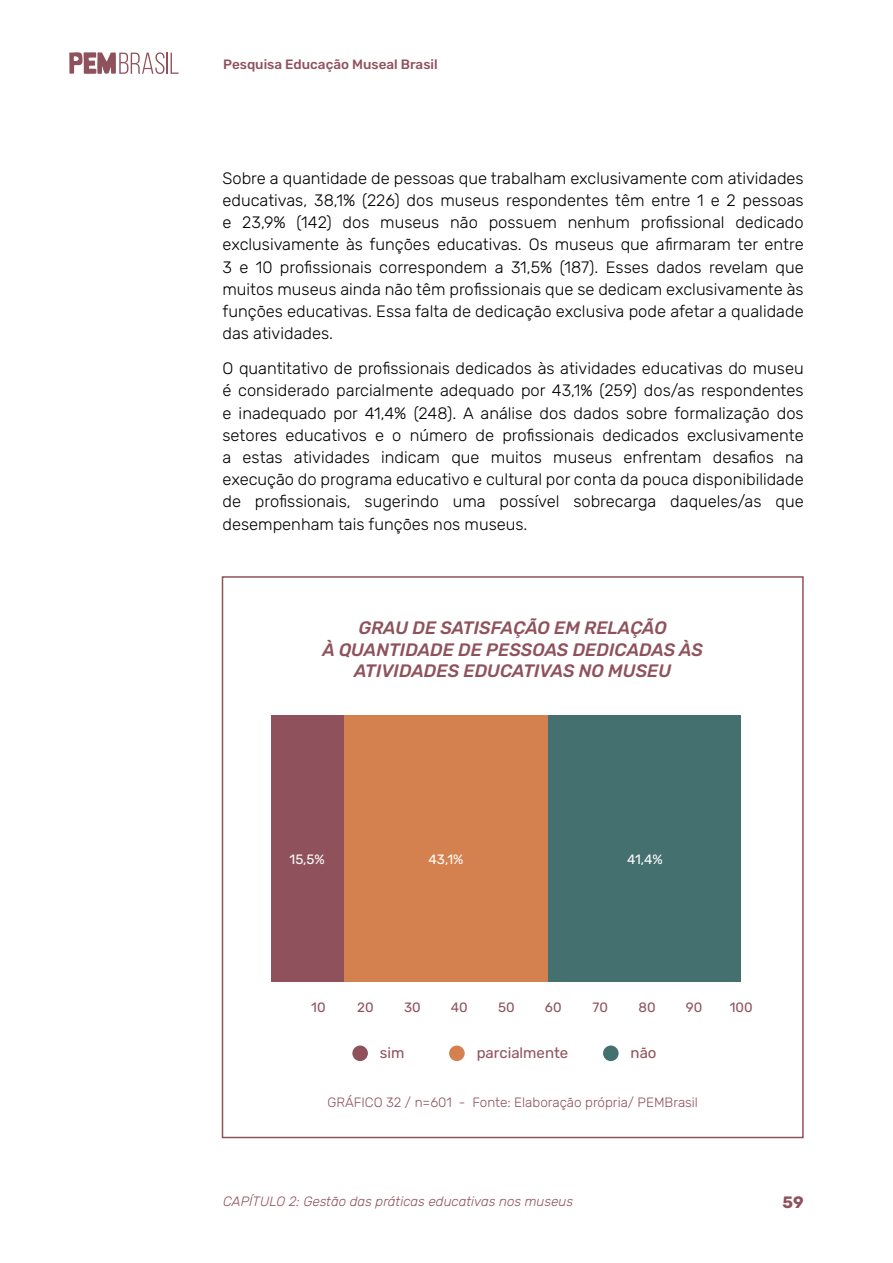
<style>
.page{position:relative;width:893px;height:1263px;background:#fff}
.page>*{position:absolute;margin:0;border:0;box-sizing:border-box;transform-origin:0 0}
.t1{font:italic 500 18px/21.6px "Rubik";color:#8f525c;text-align:center}
.t2{font:300 16.5px/22.2px "Rubik";color:#000;text-align:justify}
.t3{font:700 16.5px "Rubik";color:#8f525c}
.t4{font:15px "Rubik";color:#8f525c}
.t5{font:300 13.5px "Rubik";color:#8f525c}
.t6{font:italic 300 13.5px "Rubik";color:#8f525c}
.t7{font:500 13.5px "Rubik";color:#8f525c}
.t8{font:13.5px "Rubik";color:#8f525c}
.t9{font:13.5px "Rubik";color:#fff}
</style>
<div class="page">
<svg style="left:69px;top:52px;width:110px;height:22px"></svg>
<div style="left:222px;top:576px;width:582px;height:562px;border:2px solid #8f525c"></div>
<div style="left:271px;top:716px;width:73px;height:266px;background:#8f525c"></div>
<div style="left:344px;top:716px;width:205px;height:266px;background:#d4804f"></div>
<div style="left:549px;top:716px;width:192px;height:266px;background:#457070"></div>
<div style="left:352px;top:1045px;width:16px;height:16px;background:#8f525c;border-radius:50%"></div>
<div style="left:449px;top:1045px;width:16px;height:16px;background:#d4804f;border-radius:50%"></div>
<div style="left:603px;top:1045px;width:16px;height:16px;background:#457070;border-radius:50%"></div>
<p class="t7" style="left:223px;top:57px;width:216px">Pesquisa Educação Museal Brasil</p>
<p class="t2" style="left:222px;top:167px;width:583px">Sobre a quantidade de pessoas que trabalham exclusivamente com atividades educativas, 38,1% (226) dos museus respondentes têm entre 1 e 2 pessoas e 23,9% (142) dos museus não possuem nenhum profissional dedicado exclusivamente às funções educativas. Os museus que afirmaram ter entre 3 e 10 profissionais correspondem a 31,5% (187). Esses dados revelam que muitos museus ainda não têm profissionais que se dedicam exclusivamente às funções educativas. Essa falta de dedicação exclusiva pode afetar a qualidade das atividades.</p>
<p class="t2" style="left:222px;top:358px;width:583px">O quantitativo de profissionais dedicados às atividades educativas do museu é considerado parcialmente adequado por 43,1% (259) dos/as respondentes e inadequado por 41,4% (248). A análise dos dados sobre formalização dos setores educativos e o número de profissionais dedicados exclusivamente a estas atividades indicam que muitos museus enfrentam desafios na execução do programa educativo e cultural por conta da pouca disponibilidade de profissionais, sugerindo uma possível sobrecarga daqueles/as que desempenham tais funções nos museus.</p>
<p class="t1" style="left:322px;top:618px;width:382px">GRAU DE SATISFAÇÃO EM RELAÇÃO<br>À QUANTIDADE DE PESSOAS DEDICADAS ÀS<br>ATIVIDADES EDUCATIVAS NO MUSEU</p>
<p class="t9" style="left:290px;top:851px;width:37px">15,5%</p>
<p class="t9" style="left:429px;top:851px;width:37px">43,1%</p>
<p class="t9" style="left:627px;top:851px;width:37px">41,4%</p>
<p class="t8" style="left:311px;top:999px;width:16px">10</p>
<p class="t8" style="left:357px;top:999px;width:18px">20</p>
<p class="t8" style="left:404px;top:999px;width:18px">30</p>
<p class="t8" style="left:451px;top:999px;width:18px">40</p>
<p class="t8" style="left:498px;top:999px;width:18px">50</p>
<p class="t8" style="left:545px;top:999px;width:18px">60</p>
<p class="t8" style="left:592px;top:999px;width:17px">70</p>
<p class="t8" style="left:639px;top:999px;width:19px">80</p>
<p class="t8" style="left:686px;top:999px;width:18px">90</p>
<p class="t8" style="left:730px;top:999px;width:24px">100</p>
<p class="t4" style="left:380px;top:1044px;width:26px">sim</p>
<p class="t4" style="left:477px;top:1044px;width:93px">parcialmente</p>
<p class="t4" style="left:631px;top:1044px;width:27px">não</p>
<p class="t5" style="left:327px;top:1095px;width:372px">GRÁFICO 32 / n=601 - Fonte: Elaboração própria/ PEMBrasil</p>
<p class="t6" style="left:223px;top:1193px;width:351px">CAPÍTULO 2: Gestão das práticas educativas nos museus</p>
<p class="t3" style="left:782px;top:1192px;width:23px">59</p>
</div>
